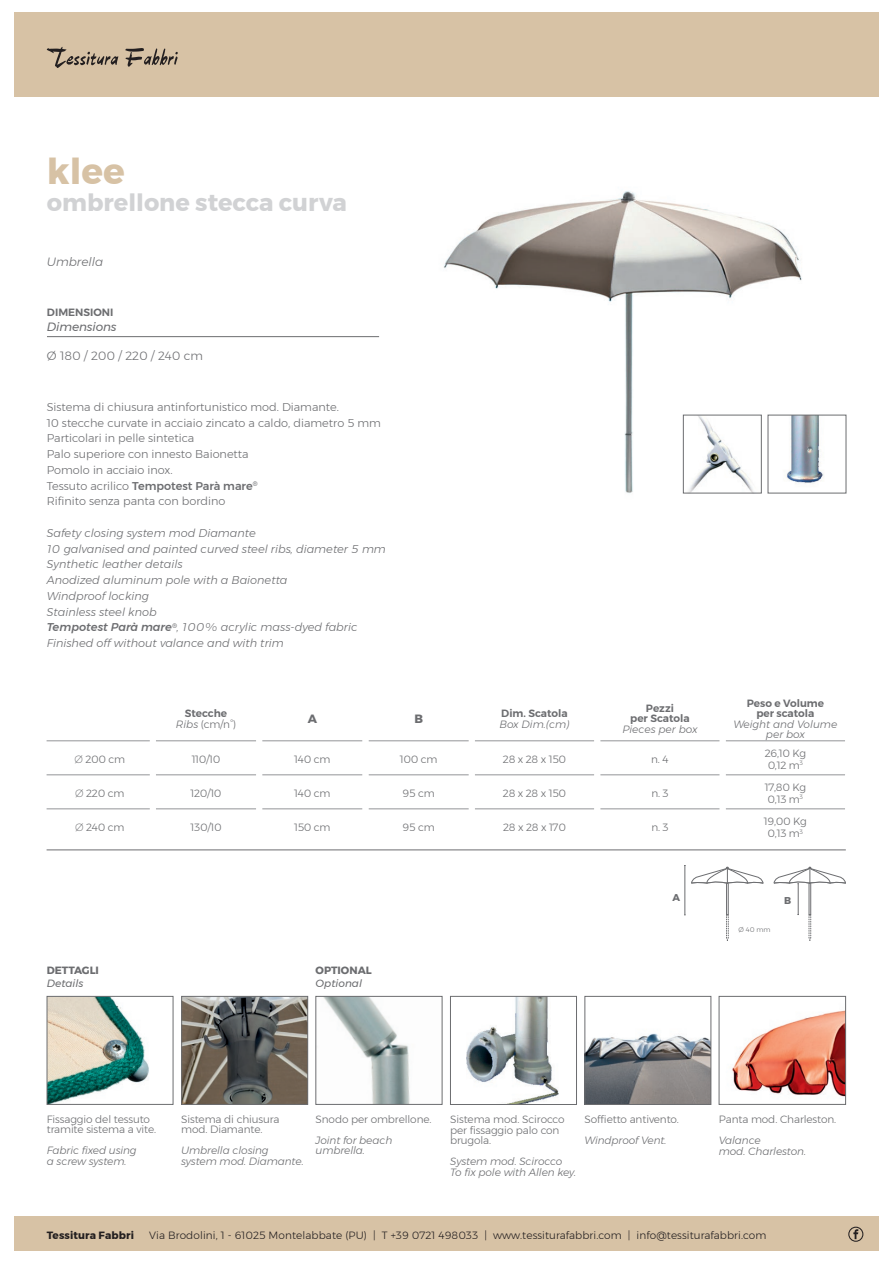
<style>
.page{position:relative;width:893px;height:1263px;background:#fff}
.page>*{position:absolute;margin:0;border:0;box-sizing:border-box;transform-origin:0 0}
.t1{font:700 36px "Montserrat";color:#d7c2a5}
.t2{font:700 24px "Montserrat";color:#d1d2d4}
.t3{font:300 12px "Montserrat";color:#6c6d70}
.t4{font:italic 12px "Montserrat";letter-spacing:-.01em;color:#6c6d70}
.t5{font:italic 300 12px "Montserrat";color:#6c6d70}
.t6{font:700 12px "Montserrat";color:#6c6d70}
.t7{font:italic 300 11.25px/15.8px "Montserrat";color:#6c6d70}
.t8{font:300 11.25px/15.8px "Montserrat";color:#6c6d70}
.t9{font:300 10.5px/10.5px "Montserrat";letter-spacing:-.01em;color:#6c6d70}
.t10{font:italic 300 10.5px/10.5px "Montserrat";letter-spacing:-.01em;color:#6c6d70}
.t11{font:300 10.5px "Montserrat";letter-spacing:.01em;color:#231f20}
.t12{font:600 10.5px/10.5px "Montserrat";color:#6c6d70;text-align:center}
.t13{font:700 10.5px "Montserrat";color:#6c6d70}
.t14{font:700 10.5px "Montserrat";letter-spacing:.01em;color:#231f20}
.t15{font:italic 10.5px "Montserrat";color:#6c6d70}
.t16{font:700 9.9px "Montserrat";color:#6c6d70}
.t17{font:300 6.75px "Montserrat";color:#6c6d70}
.s1{font-weight:500}
.s2{font-weight:300;font-style:italic}
.s3{font-weight:300}
.s4{font-family:"Akrobat";font-weight:400}
</style>
<div class="page">
<img style="left:349px;top:191px;width:498px;height:303px">
<hr style="left:47px;top:336px;width:332px;height:1px;background:#6c6d70">
<img style="left:685px;top:417px;width:74px;height:74px">
<img style="left:777px;top:417px;width:54px;height:74px">
<div style="left:726px;top:883px;width:2px;height:32px;border:1px solid #6c6d70"></div>
<div style="left:809px;top:883px;width:2px;height:32px;border:1px solid #6c6d70"></div>
<svg style="left:726px;top:914px;width:3px;height:27px"></svg>
<svg style="left:809px;top:914px;width:2px;height:27px"></svg>
<hr style="left:685px;top:865px;width:1px;height:50px;background:#6c6d70">
<hr style="left:798px;top:884px;width:1px;height:30px;background:#6c6d70">
<svg style="left:684px;top:865px;width:80px;height:19px"></svg>
<svg style="left:773px;top:866px;width:73px;height:18px"></svg>
<hr style="left:47px;top:850px;width:799px;height:1px;background:#6c6d70">
<div style="left:14px;top:1216px;width:864px;height:35px;background:#d7c2a5"></div>
<svg style="left:853px;top:1229px;width:5px;height:10px"></svg>
<div style="left:848px;top:1227px;width:15px;height:15px;border:1px solid #231f20;border-radius:50%"></div>
<img style="left:49px;top:998px;width:100px;height:104px">
<div style="left:47px;top:996px;width:126px;height:108px;border:1px solid #6c6d70"></div>
<img style="left:183px;top:998px;width:123px;height:104px">
<div style="left:181px;top:996px;width:127px;height:108px;border:1px solid #6c6d70"></div>
<img style="left:324px;top:998px;width:86px;height:104px">
<div style="left:316px;top:996px;width:126px;height:108px;border:1px solid #6c6d70"></div>
<img style="left:732px;top:1010px;width:112px;height:87px">
<div style="left:719px;top:996px;width:127px;height:108px;border:1px solid #6c6d70"></div>
<img style="left:587px;top:1033px;width:122px;height:70px">
<div style="left:585px;top:996px;width:126px;height:109px;border:1px solid #6c6d70"></div>
<img style="left:467px;top:998px;width:92px;height:105px">
<div style="left:450px;top:996px;width:127px;height:109px;border:1px solid #6c6d70"></div>
<hr style="left:47px;top:740px;width:103px;height:1px;background:#939598">
<hr style="left:156px;top:740px;width:100px;height:1px;background:#939598">
<hr style="left:262px;top:740px;width:100px;height:1px;background:#939598">
<hr style="left:368px;top:740px;width:101px;height:1px;background:#939598">
<hr style="left:475px;top:740px;width:119px;height:1px;background:#939598">
<hr style="left:600px;top:740px;width:120px;height:1px;background:#939598">
<hr style="left:726px;top:740px;width:119px;height:1px;background:#939598">
<hr style="left:47px;top:774px;width:103px;height:1px;background:#939598">
<hr style="left:156px;top:774px;width:100px;height:1px;background:#939598">
<hr style="left:262px;top:774px;width:100px;height:1px;background:#939598">
<hr style="left:368px;top:774px;width:101px;height:1px;background:#939598">
<hr style="left:475px;top:774px;width:119px;height:1px;background:#939598">
<hr style="left:600px;top:774px;width:120px;height:1px;background:#939598">
<hr style="left:726px;top:774px;width:119px;height:1px;background:#939598">
<hr style="left:47px;top:809px;width:103px;height:1px;background:#939598">
<hr style="left:156px;top:809px;width:100px;height:1px;background:#939598">
<hr style="left:262px;top:809px;width:100px;height:1px;background:#939598">
<hr style="left:368px;top:809px;width:101px;height:1px;background:#939598">
<hr style="left:475px;top:809px;width:119px;height:1px;background:#939598">
<hr style="left:600px;top:809px;width:120px;height:1px;background:#939598">
<hr style="left:726px;top:809px;width:119px;height:1px;background:#939598">
<div style="left:14px;top:12px;width:864px;height:84px;background:#d7c2a5"></div>
<svg style="left:125px;top:48px;width:53px;height:19px"></svg>
<svg style="left:47px;top:47px;width:71px;height:21px"></svg>
<h1 class="t1" style="left:47px;top:142px;width:79px">klee</h1>
<h2 class="t2" style="left:47px;top:183px;width:301px">ombrellone stecca curva</h2>
<p class="t5" style="left:47px;top:253px;width:58px">Umbrella</p>
<p class="t12" style="left:47px;top:307px;width:68px">DIMENSIONI</p>
<p class="t4" style="left:47px;top:318px;width:71px">Dimensions</p>
<p class="t3" style="left:47px;top:346px;width:158px">Ø 180 / 200 / 220 / 240 cm</p>
<p class="t8" style="left:47px;top:399px;width:336px">Sistema di chiusura antinfortunistico mod. Diamante.<br>10 stecche curvate in acciaio zincato a caldo, diametro 5 mm Particolari in pelle sintetica<br>Palo superiore con innesto Baionetta<br>Pomolo in acciaio inox.<br>Tessuto acrilico <span class="s1">Tempotest Parà mare</span><sup>®<br></sup>Rifinito senza panta con bordino</p>
<p class="t7" style="left:47px;top:525px;width:341px">Safety closing system mod Diamante<br>10 galvanised and painted curved steel ribs, diameter 5 mm Synthetic leather details<br>Anodized aluminum pole with a Baionetta<br>Windproof locking<br>Stainless steel knob<br><span class="s1">Tempotest Parà mare</span><sup>®</sup>, 100% acrylic mass-dyed fabric Finished off without valance and with trim</p>
<p class="t12" style="left:176px;top:708px;width:62px">Stecche<br><span class="s2">Ribs</span> <span class="s3">(cm/n°)</span></p>
<p class="t6" style="left:308px;top:709px;width:11px">A</p>
<p class="t6" style="left:414px;top:709px;width:10px">B</p>
<p class="t12" style="left:501px;top:708px;width:68px">Dim. Scatola</p>
<p class="t10" style="left:499px;top:718px;width:72px">Box Dim.(cm)</p>
<p class="t12" style="left:630px;top:703px;width:61px">Pezzi<br>per Scatola</p>
<p class="t10" style="left:622px;top:724px;width:77px">Pieces per box</p>
<p class="t12" style="left:747px;top:698px;width:79px">Peso e Volume per scatola</p>
<p class="t10" style="left:733px;top:718px;width:105px;text-align:center">Weight and Volume per box</p>
<p class="t9" style="left:74px;top:754px;width:52px"><span class="s4">∅</span> 200 cm</p>
<p class="t9" style="left:192px;top:754px;width:30px">110/10</p>
<p class="t9" style="left:294px;top:754px;width:38px">140 cm</p>
<p class="t9" style="left:400px;top:754px;width:39px">100 cm</p>
<p class="t9" style="left:503px;top:754px;width:65px">28 x 28 x 150</p>
<p class="t9" style="left:651px;top:754px;width:19px">n. 4</p>
<p class="t9" style="left:765px;top:747px;width:43px;line-height:12px">26,10 Kg<br>0,12 m<sup>3</sup></p>
<p class="t9" style="left:75px;top:788px;width:51px"><span class="s4">∅</span> 220 cm</p>
<p class="t9" style="left:191px;top:788px;width:32px">120/10</p>
<p class="t9" style="left:294px;top:788px;width:38px">140 cm</p>
<p class="t9" style="left:403px;top:788px;width:34px">95 cm</p>
<p class="t9" style="left:503px;top:788px;width:65px">28 x 28 x 150</p>
<p class="t9" style="left:651px;top:788px;width:19px">n. 3</p>
<p class="t9" style="left:765px;top:781px;width:43px;line-height:12px">17,80 Kg<br>0,13 m<sup>3</sup></p>
<p class="t9" style="left:75px;top:822px;width:51px"><span class="s4">∅</span> 240 cm</p>
<p class="t9" style="left:191px;top:822px;width:32px">130/10</p>
<p class="t9" style="left:294px;top:822px;width:38px">150 cm</p>
<p class="t9" style="left:403px;top:822px;width:34px">95 cm</p>
<p class="t9" style="left:503px;top:822px;width:64px">28 x 28 x 170</p>
<p class="t9" style="left:651px;top:822px;width:19px">n. 3</p>
<p class="t9" style="left:764px;top:815px;width:44px;line-height:12px;text-align:center">19,00 Kg<br>0,13 m<sup>3</sup></p>
<p class="t13" style="left:47px;top:962px;width:54px">DETTAGLI</p>
<p class="t13" style="left:316px;top:962px;width:58px">OPTIONAL</p>
<p class="t15" style="left:47px;top:975px;width:38px">Details</p>
<p class="t15" style="left:316px;top:975px;width:48px">Optional</p>
<p class="t16" style="left:672px;top:889px;width:9px">A</p>
<p class="t16" style="left:784px;top:892px;width:9px">B</p>
<p class="t17" style="left:738px;top:924px;width:33px">Ø 40 mm</p>
<p class="t9" style="left:47px;top:1114px;width:111px">Fissaggio del tessuto tramite sistema a vite.</p>
<p class="t10" style="left:47px;top:1145px;width:91px">Fabric fixed using a screw system.</p>
<p class="t9" style="left:181px;top:1114px;width:100px">Sistema di chiusura mod. Diamante.</p>
<p class="t10" style="left:181px;top:1145px;width:124px">Umbrella closing system mod. Diamante.</p>
<p class="t9" style="left:316px;top:1114px;width:117px">Snodo per ombrellone.</p>
<p class="t10" style="left:316px;top:1135px;width:78px">Joint for beach umbrella.</p>
<p class="t9" style="left:450px;top:1114px;width:116px">Sistema mod. Scirocco per fissaggio palo con brugola.</p>
<p class="t10" style="left:450px;top:1156px;width:127px">System mod. Scirocco<br>To fix pole with Allen key.</p>
<p class="t9" style="left:585px;top:1114px;width:96px">Soffietto antivento.</p>
<p class="t10" style="left:585px;top:1135px;width:83px">Windproof Vent.</p>
<p class="t9" style="left:719px;top:1114px;width:119px">Panta mod. Charleston.</p>
<p class="t10" style="left:719px;top:1135px;width:89px">Valance<br>mod. Charleston.</p>
<p class="t14" style="left:47px;top:1226px;width:89px">Tessitura Fabbri</p>
<p class="t11" style="left:149px;top:1227px;width:619px">Via Brodolini, 1 - 61025 Montelabbate (PU) | T +39 0721 498033 | www.tessiturafabbri.com | info@tessiturafabbri.com</p>
</div>
